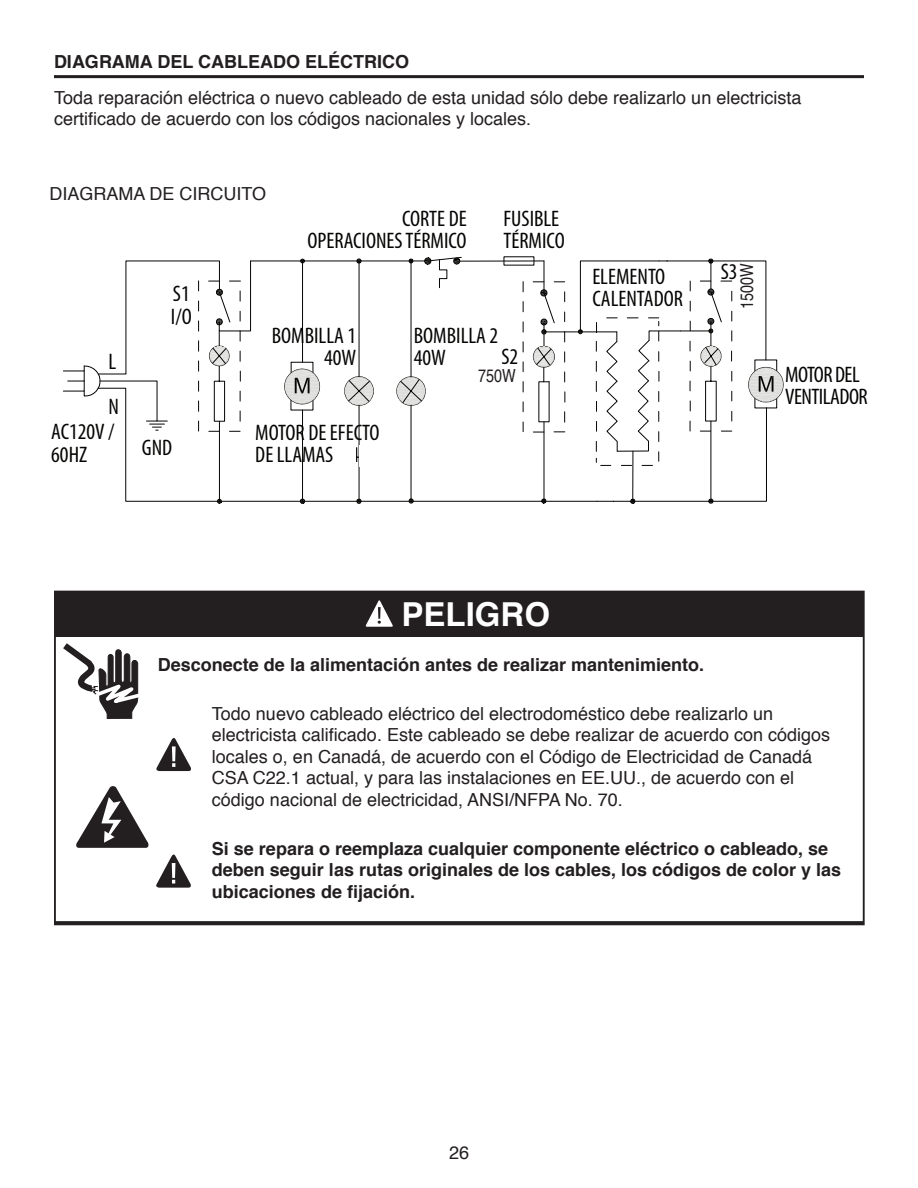
<style>
.page{position:relative;width:918px;height:1188px;background:#fff}
.page>*{position:absolute;margin:0;border:0;box-sizing:border-box;transform-origin:0 0}
.t1{font:700 33px "Helvetica";color:#fff}
.t2{font:condensed 22.5px/22.5px "Myriad Pro";color:#050504}
.t3{font:condensed 22.5px/22.5px "Myriad Pro";letter-spacing:-.025em;color:#050504}
.t4{font:18px/21.6px "Helvetica";color:#231f20}
.t5{font:700 18px/21.6px "Helvetica";color:#231f20}
.t6{font:18px "Helvetica";color:#231f20;scale:.8 1}
</style>
<div class="page">
<svg style="left:63px;top:256px;width:721px;height:248px"></svg>
<div style="left:359px;top:445px;width:36px;height:21px;background:#fff"></div>
<svg style="left:54px;top:591px;width:811px;height:334px"></svg>
<svg style="left:56px;top:637px;width:100px;height:82px"></svg>
<svg style="left:366px;top:600px;width:27px;height:27px"></svg>
<hr style="left:54px;top:75px;width:810px;height:3px;background:#231f20">
<svg style="left:155px;top:736px;width:38px;height:35px"></svg>
<svg style="left:155px;top:853px;width:37px;height:35px"></svg>
<svg style="left:76px;top:786px;width:72px;height:62px"></svg>
<div style="left:335px;top:445px;width:21px;height:21px;background:#fff"></div>
<p class="t5" style="left:54px;top:51px;width:27px">Diagrama</p>
<p class="t5" style="left:157px;top:51px;width:13px">del</p>
<p class="t5" style="left:198px;top:51px;width:14px">cableado</p>
<p class="t5" style="left:305px;top:51px;width:13px">eléctrico</p>
<p class="t4" style="left:54px;top:87px;width:749px">Toda reparación eléctrica o nuevo cableado de esta unidad sólo debe realizarlo un electricista certificado de acuerdo con los códigos nacionales y locales.</p>
<p class="t4" style="left:50px;top:184px;width:218px">DIAGRAMA DE CIRCUITO</p>
<p class="t2" style="left:171px;top:282px;width:22px">S1<br>I/O</p>
<p class="t2" style="left:307px;top:207px;width:161px;text-align:right">CORTE DE<br>OPERACIONES TÉRMICO</p>
<p class="t2" style="left:503px;top:207px;width:63px">FUSIBLE<br>TÉRMICO</p>
<p class="t2" style="left:109px;top:339px;width:12px;line-height:45.2px">L<br>N</p>
<p class="t2" style="left:51px;top:420px;width:65px">AC120V /<br>60HZ</p>
<p class="t2" style="left:142px;top:436px;width:32px">GND</p>
<p class="t2" style="left:272px;top:324px;width:86px;text-align:right">BOMBILLA 1<br>40W</p>
<p class="t2" style="left:414px;top:324px;width:86px">BOMBILLA 2<br>40W</p>
<p class="t2" style="left:501px;top:345px;width:18px">S2</p>
<p class="t2" style="left:255px;top:421px;width:126px">MOTOR DE EFECTO<br>DE LLAMAS &lt;4W</p>
<p class="t6" style="left:478px;top:362px;width:49px">750W</p>
<p class="t2" style="left:592px;top:265px;width:92px">ELEMENTO<br>CALENTADOR</p>
<p class="t6" style="left:733px;top:309px;width:59px;rotate:-90deg">1500W</p>
<p class="t2" style="left:721px;top:260px;width:18px">S3</p>
<p class="t3" style="left:785px;top:363px;width:84px">MOTOR DEL<br>VENTILADOR</p>
<h1 class="t1" style="left:402px;top:588px;width:150px">PELIGRO</h1>
<p class="t5" style="left:158px;top:654px;width:548px">Desconecte de la alimentación antes de realizar mantenimiento.</p>
<p class="t4" style="left:212px;top:703px;width:620px">Todo nuevo cableado eléctrico del electrodoméstico debe realizarlo un electricista calificado. Este cableado se debe realizar de acuerdo con códigos locales o, en Canadá, de acuerdo con el Código de Electricidad de Canadá CSA C22.1 actual, y para las instalaciones en EE.UU., de acuerdo con el código nacional de electricidad, ANSI/NFPA No. 70.</p>
<p class="t5" style="left:212px;top:838px;width:631px">Si se repara o reemplaza cualquier componente eléctrico o cableado, se deben seguir las rutas originales de los cables, los códigos de color y las ubicaciones de fijación.</p>
<p class="t4" style="left:449px;top:1143px;width:22px">26</p>
</div>
